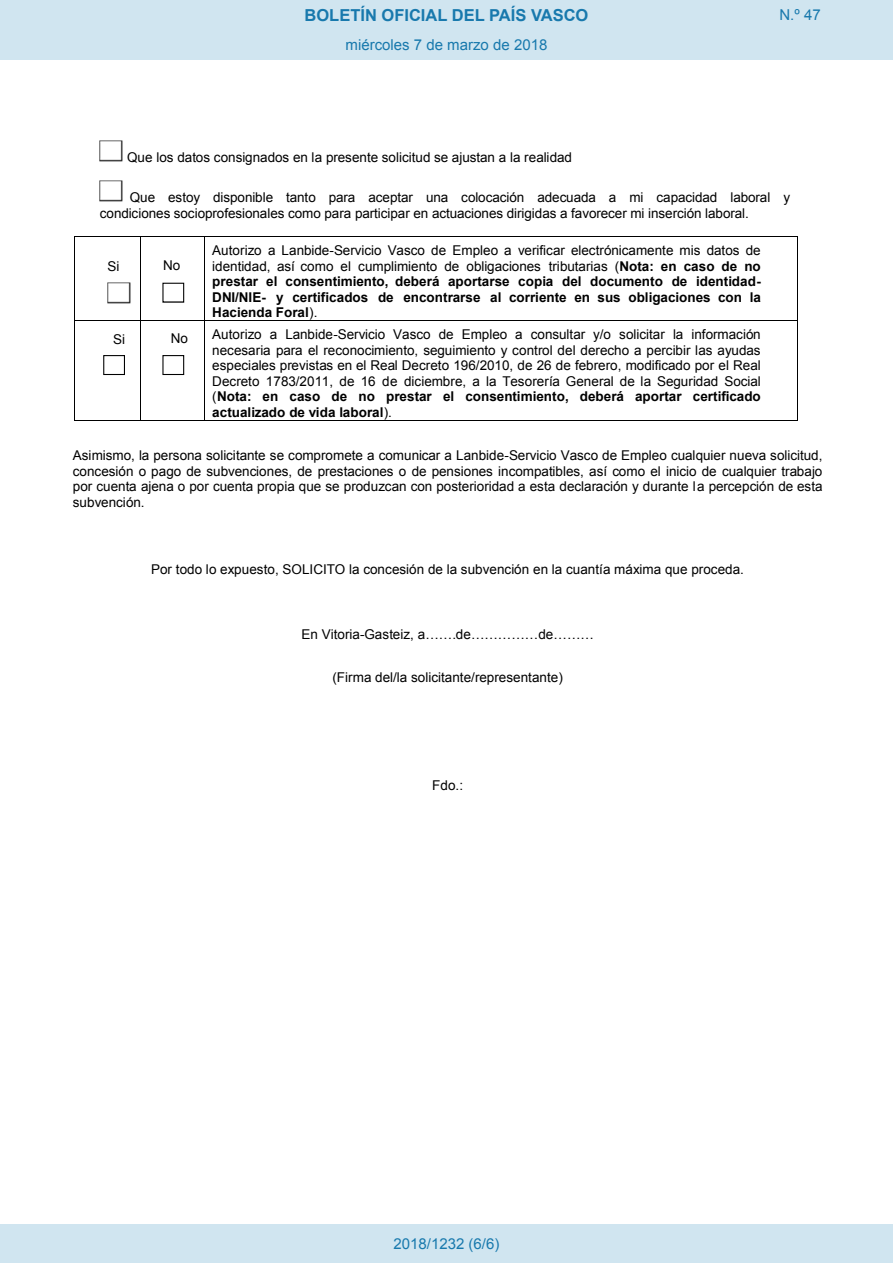
<style>
.page{position:relative;width:893px;height:1263px;background:#fff}
.page>*{position:absolute;margin:0;border:0;box-sizing:border-box;transform-origin:0 0}
.t1{font:700 16.5px "Arial";color:#1879ad}
.Paginacion_Centro{font:15px "Arial";color:#1879ad}
.t2{font:13.5px/15.5px "Arial";color:#000;text-align:justify}
.t3{font:700 13.5px/15.5px "Arial";letter-spacing:.005em;color:#000;text-align:justify}
.s1{font-weight:400}
.s2{font-weight:700}
</style>
<div class="page">
<hr style="left:75px;top:236px;width:65px;height:1px;background:#000">
<hr style="left:141px;top:236px;width:63px;height:1px;background:#000">
<hr style="left:205px;top:236px;width:592px;height:1px;background:#000">
<hr style="left:74px;top:237px;width:1px;height:83px;background:#000">
<hr style="left:140px;top:237px;width:1px;height:83px;background:#000">
<hr style="left:204px;top:237px;width:1px;height:83px;background:#000">
<hr style="left:797px;top:237px;width:1px;height:83px;background:#000">
<hr style="left:75px;top:320px;width:65px;height:1px;background:#000">
<hr style="left:141px;top:320px;width:63px;height:1px;background:#000">
<hr style="left:205px;top:320px;width:592px;height:1px;background:#000">
<hr style="left:74px;top:321px;width:1px;height:99px;background:#000">
<hr style="left:75px;top:420px;width:65px;height:1px;background:#000">
<hr style="left:140px;top:321px;width:1px;height:99px;background:#000">
<hr style="left:141px;top:420px;width:63px;height:1px;background:#000">
<hr style="left:204px;top:321px;width:1px;height:99px;background:#000">
<hr style="left:205px;top:420px;width:592px;height:1px;background:#000">
<hr style="left:797px;top:321px;width:1px;height:99px;background:#000">
<img style="left:99px;top:141px;width:24px;height:21px">
<img style="left:99px;top:180px;width:24px;height:22px">
<img style="left:108px;top:282px;width:23px;height:22px">
<div style="left:0;top:0;width:893px;height:60px;background:#d0e5f0"></div>
<div style="left:0;top:1225px;width:893px;height:38px;background:#d0e5f0"></div>
<svg style="left:162px;top:283px;width:22px;height:20px"></svg>
<svg style="left:103px;top:355px;width:22px;height:20px"></svg>
<svg style="left:162px;top:355px;width:22px;height:20px"></svg>
<p class="t1" style="left:305px;top:4px;width:285px">BOLETÍN OFICIAL DEL PAÍS VASCO</p>
<p class="Paginacion_Centro" style="left:779px;top:5px;width:43px">N.º 47</p>
<p class="Paginacion_Centro" style="left:346px;top:35px;width:203px">miércoles 7 de marzo de 2018</p>
<p class="t2" style="left:127px;top:150px;width:446px">Que los datos consignados en la presente solicitud se ajustan a la realidad</p>
<p class="t2" style="left:100px;top:190px;width:692px;text-indent:30px">Que estoy disponible tanto para aceptar una colocación adecuada a mi capacidad laboral y condiciones socioprofesionales como para participar en actuaciones dirigidas a favorecer mi inserción laboral.</p>
<p class="t2" style="left:107px;top:258px;width:13px">Si</p>
<p class="t2" style="left:163px;top:258px;width:19px">No</p>
<p class="t3" style="left:212px;top:243px;width:550px"><span class="s1">Autorizo a Lanbide-Servicio Vasco de Empleo a verificar electrónicamente mis datos de identidad, así como el cumplimiento de obligaciones tributarias (</span>Nota: en caso de no prestar el consentimiento, deberá aportarse copia del documento de identidad-DNI/NIE- y certificados de encontrarse al corriente en sus obligaciones con la Hacienda Foral<span class="s1">).</span></p>
<p class="t2" style="left:113px;top:331px;width:13px">Si</p>
<p class="t2" style="left:171px;top:331px;width:19px">No</p>
<p class="t2" style="left:212px;top:327px;width:550px">Autorizo a Lanbide-Servicio Vasco de Empleo a consultar y/o solicitar la información necesaria para el reconocimiento, seguimiento y control del derecho a percibir las ayudas especiales previstas en el Real Decreto 196/2010, de 26 de febrero, modificado por el Real Decreto 1783/2011, de 16 de diciembre, a la Tesorería General de la Seguridad Social (<span class="s2">Nota: en caso de no prestar el consentimiento, deberá aportar certificado actualizado de vida laboral</span>).</p>
<p class="t2" style="left:73px;top:448px;width:751px">Asimismo, la persona solicitante se compromete a comunicar a Lanbide-Servicio Vasco de Empleo cualquier nueva solicitud, concesión o pago de subvenciones, de prestaciones o de pensiones incompatibles, así como el inicio de cualquier trabajo por cuenta ajena o por cuenta propia que se produzcan con posterioridad a esta declaración y durante la percepción de esta subvención.</p>
<p class="t2" style="left:151px;top:562px;width:594px">Por todo lo expuesto, SOLICITO la concesión de la subvención en la cuantía máxima que proceda.</p>
<p class="t2" style="left:301px;top:626px;width:294px">En Vitoria-Gasteiz, a…….de……………de………</p>
<p class="t2" style="left:332px;top:670px;width:232px">(Firma del/la solicitante/representante)</p>
<p class="t2" style="left:432px;top:777px;width:32px">Fdo.:</p>
<p class="Paginacion_Centro" style="left:393px;top:1234px;width:107px">2018/1232 (6/6)</p>
</div>
